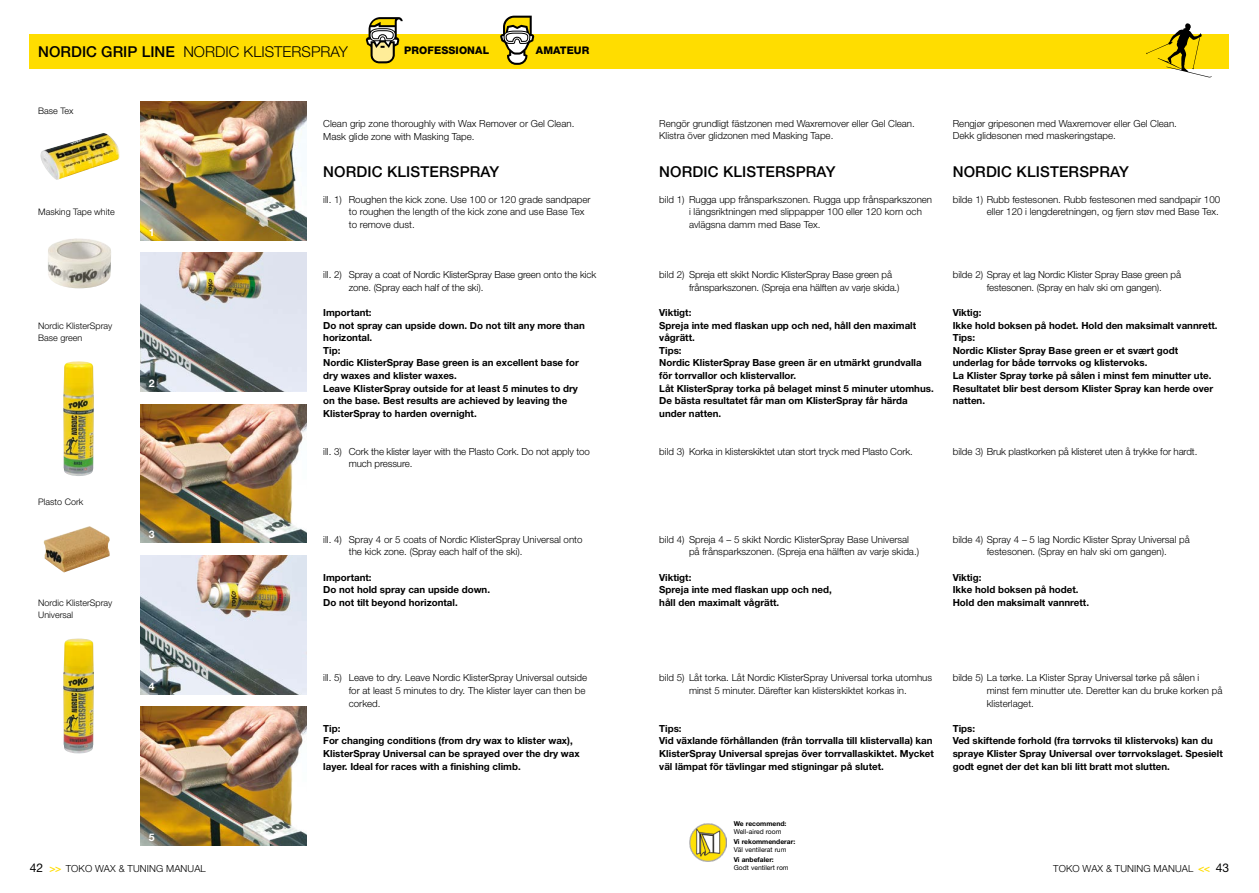
<style>
.page{position:relative;width:1259px;height:893px;background:#fff}
.page>*{position:absolute;margin:0;border:0;box-sizing:border-box;transform-origin:0 0}
.t1{font:500 15px "Helvetica Neue LT";letter-spacing:.01em;color:#000}
.t2{font:300 15px "Helvetica Neue LT";color:#000}
.t3{font:12px "Helvetica Neue LT";color:#000}
.t4{font:800 10.5px "Helvetica Neue LT";letter-spacing:.01em;color:#000}
.t5{font:700 10.5px "Helvetica Neue LT";color:#fff}
.t6{font:300 9.75px/12.6px "Helvetica Neue LT";color:#000}
.t7{font:700 9.75px/12.6px "Helvetica Neue LT";color:#000}
.t8{font:300 9px/12.6px "Helvetica Neue LT";color:#000}
.t9{font:6.75px "Helvetica Neue LT";color:#000}
.t10{font:700 6.75px "Helvetica Neue LT";color:#000}
.s1{font-weight:500}
.s2{font-weight:500;font-size:10.5px;color:#fd0}
.s3{font-weight:400;font-size:12px}
</style>
<div class="page">
<img style="left:140px;top:404px;width:166px;height:139px">
<img style="left:140px;top:707px;width:166px;height:138px">
<img style="left:140px;top:555px;width:166px;height:139px">
<img style="left:140px;top:253px;width:166px;height:139px">
<img style="left:140px;top:102px;width:166px;height:138px">
<img style="left:63px;top:361px;width:31px;height:115px">
<img style="left:63px;top:639px;width:31px;height:115px">
<img style="left:44px;top:526px;width:66px;height:47px">
<img style="left:40px;top:133px;width:80px;height:47px">
<img style="left:48px;top:238px;width:63px;height:50px">
<div style="left:659px;top:34px;width:570px;height:34px;background:#fd0"></div>
<svg style="left:1146px;top:23px;width:65px;height:55px"></svg>
<div style="left:30px;top:34px;width:660px;height:34px;background:#fd0"></div>
<svg style="left:366px;top:17px;width:37px;height:52px"></svg>
<svg style="left:500px;top:16px;width:34px;height:49px"></svg>
<img style="left:689px;top:824px;width:37px;height:37px">
<h1 class="t2" style="left:38px;top:42px;width:311px"><span class="s1">NORDIC GRIP LINE</span> NORDIC KLISTERSPRAY</h1>
<p class="t4" style="left:404px;top:44px;width:86px">PROFESSIONAL</p>
<p class="t4" style="left:536px;top:44px;width:55px">AMATEUR</p>
<p class="t8" style="left:38px;top:105px;width:37px">Base Tex</p>
<p class="t8" style="left:38px;top:205px;width:78px">Masking Tape white</p>
<p class="t8" style="left:38px;top:319px;width:76px">Nordic KlisterSpray<br>Base green</p>
<p class="t5" style="left:149px;top:226px;width:7px">1</p>
<p class="t5" style="left:149px;top:377px;width:7px">2</p>
<p class="t8" style="left:38px;top:495px;width:47px">Plasto Cork</p>
<p class="t8" style="left:38px;top:596px;width:76px">Nordic KlisterSpray<br>Universal</p>
<p class="t5" style="left:149px;top:528px;width:7px">3</p>
<p class="t5" style="left:149px;top:679px;width:7px">4</p>
<p class="t6" style="left:323px;top:117px;width:253px">Clean grip zone thoroughly with Wax Remover or Gel Clean.<br>Mask glide zone with Masking Tape.</p>
<h1 class="t1" style="left:323px;top:163px;width:178px">NORDIC KLISTERSPRAY</h1>
<p class="t6" style="left:349px;top:193px;width:243px;text-indent:-26px">ill. 1) Roughen the kick zone. Use 100 or 120 grade sandpaper to roughen the length of the kick zone and use Base Tex to remove dust.</p>
<p class="t6" style="left:349px;top:268px;width:249px;text-indent:-26px">ill. 2) Spray a coat of Nordic KlisterSpray Base green onto the kick zone. (Spray each half of the ski).</p>
<p class="t7" style="left:323px;top:306px;width:263px">Important:<br>Do not spray can upside down. Do not tilt any more than horizontal.<br>Tip:<br>Nordic KlisterSpray Base green is an excellent base for dry waxes and klister waxes.<br>Leave KlisterSpray outside for at least 5 minutes to dry on the base. Best results are achieved by leaving the KlisterSpray to harden overnight.</p>
<p class="t6" style="left:349px;top:445px;width:243px;text-indent:-26px">ill. 3) Cork the klister layer with the Plasto Cork. Do not apply too much pressure.</p>
<p class="t6" style="left:349px;top:533px;width:235px;text-indent:-26px">ill. 4) Spray 4 or 5 coats of Nordic KlisterSpray Universal onto the kick zone. (Spray each half of the ski).</p>
<p class="t7" style="left:323px;top:571px;width:168px">Important:<br>Do not hold spray can upside down.<br>Do not tilt beyond horizontal.</p>
<p class="t6" style="left:349px;top:671px;width:240px;text-indent:-26px">ill. 5) Leave to dry. Leave Nordic KlisterSpray Universal outside for at least 5 minutes to dry. The klister layer can then be corked.</p>
<p class="t7" style="left:323px;top:722px;width:258px">Tip:<br>For changing conditions (from dry wax to klister wax), KlisterSpray Universal can be sprayed over the dry wax layer. Ideal for races with a finishing climb.</p>
<p class="t6" style="left:659px;top:117px;width:257px">Rengör grundligt fästzonen med Waxremover eller Gel Clean.<br>Klistra över glidzonen med Masking Tape.</p>
<h1 class="t1" style="left:659px;top:163px;width:178px">NORDIC KLISTERSPRAY</h1>
<p class="t6" style="left:689px;top:193px;width:245px;text-indent:-30px">bild 1) Rugga upp frånsparkszonen. Rugga upp frånsparkszonen i längsriktningen med slippapper 100 eller 120 korn och avlägsna damm med Base Tex.</p>
<p class="t6" style="left:689px;top:268px;width:212px;text-indent:-30px">bild 2) Spreja ett skikt Nordic KlisterSpray Base green på frånsparkszonen. (Spreja ena hälften av varje skida.)</p>
<p class="t7" style="left:659px;top:306px;width:276px">Viktigt:<br>Spreja inte med flaskan upp och ned, håll den maximalt vågrätt.<br>Tips:<br>Nordic KlisterSpray Base green är en utmärkt grundvalla för torrvallor och klistervallor.<br>Låt KlisterSpray torka på belaget minst 5 minuter utomhus.<br>De bästa resultatet får man om KlisterSpray får härda under natten.</p>
<p class="t6" style="left:659px;top:445px;width:255px">bild 3) Korka in klisterskiktet utan stort tryck med Plasto Cork.</p>
<p class="t6" style="left:952px;top:117px;width:226px">Rengjør gripesonen med Waxremover eller Gel Clean.<br>Dekk glidesonen med maskeringstape.</p>
<h1 class="t1" style="left:952px;top:163px;width:178px">NORDIC KLISTERSPRAY</h1>
<p class="t6" style="left:952px;top:193px;width:269px;text-align:right">bilde 1) Rubb festesonen. Rubb festesonen med sandpapir 100 eller 120 i lengderetningen, og fjern støv med Base Tex.</p>
<p class="t6" style="left:986px;top:268px;width:196px;text-indent:-34px">bilde 2) Spray et lag Nordic Klister Spray Base green på festesonen. (Spray en halv ski om gangen).</p>
<p class="t7" style="left:952px;top:306px;width:266px">Viktig:<br>Ikke hold boksen på hodet. Hold den maksimalt vannrett.<br>Tips:<br>Nordic Klister Spray Base green er et svært godt underlag for både tørrvoks og klistervoks.<br>La Klister Spray tørke på sålen i minst fem minutter ute.<br>Resultatet blir best dersom Klister Spray kan herde over natten.</p>
<p class="t6" style="left:952px;top:445px;width:246px">bilde 3) Bruk plastkorken på klisteret uten å trykke for hardt.</p>
<p class="t6" style="left:689px;top:533px;width:231px;text-indent:-30px">bild 4) Spreja 4 – 5 skikt Nordic KlisterSpray Base Universal på frånsparkszonen. (Spreja ena hälften av varje skida.)</p>
<p class="t7" style="left:659px;top:571px;width:174px">Viktigt:<br>Spreja inte med flaskan upp och ned, håll den maximalt vågrätt.</p>
<p class="t6" style="left:986px;top:533px;width:205px;text-indent:-34px">bilde 4) Spray 4 – 5 lag Nordic Klister Spray Universal på festesonen. (Spray en halv ski om gangen).</p>
<p class="t7" style="left:952px;top:571px;width:138px">Viktig:<br>Ikke hold boksen på hodet.<br>Hold den maksimalt vannrett.</p>
<p class="t6" style="left:659px;top:671px;width:274px;text-align:center">bild 5) Låt torka. Låt Nordic KlisterSpray Universal torka utomhus minst 5 minuter. Därefter kan klisterskiktet korkas in.</p>
<p class="t7" style="left:659px;top:722px;width:276px">Tips:<br>Vid växlande förhållanden (från torrvalla till klistervalla) kan KlisterSpray Universal sprejas över torrvallaskiktet. Mycket väl lämpat för tävlingar med stigningar på slutet.</p>
<p class="t6" style="left:986px;top:671px;width:237px;text-indent:-34px">bilde 5) La tørke. La Klister Spray Universal tørke på sålen i minst fem minutter ute. Deretter kan du bruke korken på klisterlaget.</p>
<p class="t7" style="left:952px;top:722px;width:271px">Tips:<br>Ved skiftende forhold (fra tørrvoks til klistervoks) kan du spraye Klister Spray Universal over tørrvokslaget. Spesielt godt egnet der det kan bli litt bratt mot slutten.</p>
<p class="t10" style="left:734px;top:819px;width:54px">We recommend:</p>
<p class="t9" style="left:734px;top:827px;width:49px">Well-aired room</p>
<p class="t10" style="left:734px;top:837px;width:63px">Vi rekommenderar:</p>
<p class="t9" style="left:734px;top:845px;width:54px">Väl ventilerat rum</p>
<p class="t10" style="left:734px;top:855px;width:42px">Vi anbefaler:</p>
<p class="t5" style="left:149px;top:831px;width:7px">5</p>
<p class="t3" style="left:30px;top:861px;width:15px">42</p>
<p class="t9" style="left:734px;top:863px;width:56px">Godt ventilert rom</p>
<p class="t6" style="left:49px;top:862px;width:158px"><span class="s2">&gt;&gt;</span> TOKO WAX &amp; TUNING MANUAL</p>
<p class="t6" style="left:1053px;top:862px;width:177px">TOKO WAX &amp; TUNING MANUAL <span class="s2">&lt;&lt;</span> <span class="s3">43</span></p>
</div>
